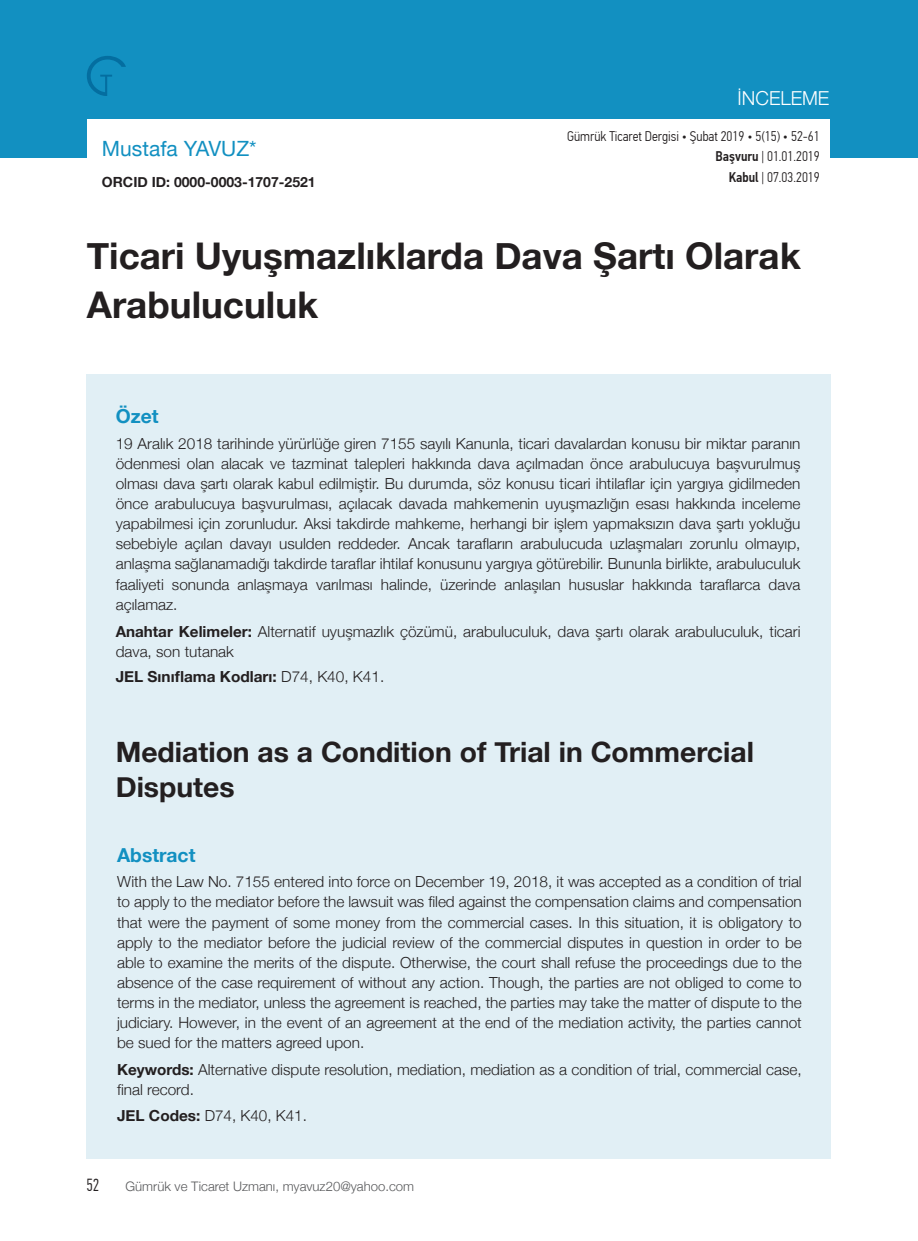
<style>
.page{position:relative;width:918px;height:1241px;background:#fff}
.page>*{position:absolute;margin:0;border:0;box-sizing:border-box;transform-origin:0 0}
.t1{font:700 36.75px/49px "Helvetica Neue";color:#231f20}
.t2{font:700 28px/35px "Helvetica Neue";color:#231f20}
.t3{font:21px "Helvetica Neue";color:#1290c1}
.t4{font:700 19.25px "Helvetica Neue";color:#1290c1}
.t5{font:300 19.25px "Helvetica Neue";color:#fff}
.t6{font:300 17.5px "PF Din Text Comp Pro";color:#231f20}
.t7{font:300 15.22px/20.1px "Helvetica Neue";color:#231f20;text-align:justify}
.t8{font:700 15.22px "Helvetica Neue";color:#231f20}
.t9{font:300 14px/19.6px "PF Din Text Cond Pro";color:#231f20;text-align:right}
.t10{font:700 14px "Helvetica Neue";color:#231f20}
.t11{font:300 13.12px "Helvetica Neue";color:#57585a}
.s1{font-weight:500}
.s2{font-weight:700}
.s3{font-weight:300}
</style>
<div class="page">
<div style="left:0;top:0;width:918px;height:158px;background:#1290c1"></div>
<div style="left:87px;top:119px;width:742px;height:45px;background:#fff"></div>
<div style="left:87px;top:374px;width:744px;height:783px;background:#e1eff5"></div>
<svg style="left:87px;top:56px;width:39px;height:40px"></svg>
<h3 class="t3" style="left:102px;top:134px;width:156px">Mustafa YAVUZ*</h3>
<p class="t10" style="left:102px;top:171px;width:215px">ORCID ID: 0000-0003-1707-2521</p>
<p class="t5" style="left:737px;top:83px;width:93px">İNCELEME</p>
<p class="t9" style="left:567px;top:126px;width:254px">Gümrük Ticaret Dergisi • Şubat 2019 • 5(15) • 52-61<br><span class="s1">Başvuru</span> | 01.01.2019</p>
<p class="t9" style="left:729px;top:167px;width:93px"><span class="s1">Kabul</span> | 07.03.2019</p>
<h1 class="t1" style="left:87px;top:232px;width:715px">Ticari Uyuşmazlıklarda Dava Şartı Olarak<br>Arabuluculuk</h1>
<p class="t4" style="left:116px;top:401px;width:44px">Özet</p>
<p class="t7" style="left:116px;top:432px;width:686px">19 Aralık 2018 tarihinde yürürlüğe giren 7155 sayılı Kanunla, ticari davalardan konusu bir miktar paranın ödenmesi olan alacak ve tazminat talepleri hakkında dava açılmadan önce arabulucuya başvurulmuş olması dava şartı olarak kabul edilmiştir. Bu durumda, söz konusu ticari ihtilaflar için yargıya gidilmeden önce arabulucuya başvurulması, açılacak davada mahkemenin uyuşmazlığın esası hakkında inceleme yapabilmesi için zorunludur. Aksi takdirde mahkeme, herhangi bir işlem yapmaksızın dava şartı yokluğu sebebiyle açılan davayı usulden reddeder. Ancak tarafların arabulucuda uzlaşmaları zorunlu olmayıp, anlaşma sağlanamadığı takdirde taraflar ihtilaf konusunu yargıya götürebilir. Bununla birlikte, arabuluculuk faaliyeti sonunda anlaşmaya varılması halinde, üzerinde anlaşılan hususlar hakkında taraflarca dava açılamaz.</p>
<p class="t7" style="left:116px;top:620px;width:686px"><span class="s2">Anahtar Kelimeler:</span> Alternatif uyuşmazlık çözümü, arabuluculuk, dava şartı olarak arabuluculuk, ticari dava, son tutanak</p>
<p class="t8" style="left:116px;top:664px;width:270px">JEL Sınıflama Kodları: <span class="s3">D74, K40, K41.</span></p>
<h2 class="t2" style="left:116px;top:735px;width:640px">Mediation as a Condition of Trial in Commercial<br>Disputes</h2>
<p class="t4" style="left:117px;top:840px;width:80px">Abstract</p>
<p class="t7" style="left:117px;top:870px;width:686px">With the Law No. 7155 entered into force on December 19, 2018, it was accepted as a condition of trial to apply to the mediator before the lawsuit was filed against the compensation claims and compensation that were the payment of some money from the commercial cases. In this situation, it is obligatory to apply to the mediator before the judicial review of the commercial disputes in question in order to be able to examine the merits of the dispute. Otherwise, the court shall refuse the proceedings due to the absence of the case requirement of without any action. Though, the parties are not obliged to come to terms in the mediator, unless the agreement is reached, the parties may take the matter of dispute to the judiciary. However, in the event of an agreement at the end of the mediation activity, the parties cannot be sued for the matters agreed upon.</p>
<p class="t7" style="left:117px;top:1058px;width:686px"><span class="s2">Keywords:</span> Alternative dispute resolution, mediation, mediation as a condition of trial, commercial case, final record.</p>
<p class="t7" style="left:117px;top:1103px;width:191px"><span class="s2">JEL Codes:</span> D74, K40, K41.</p>
<p class="t6" style="left:86px;top:1174px;width:14px">52</p>
<p class="t11" style="left:125px;top:1175px;width:290px">Gümrük ve Ticaret Uzmanı, myavuz20@yahoo.com</p>
</div>
